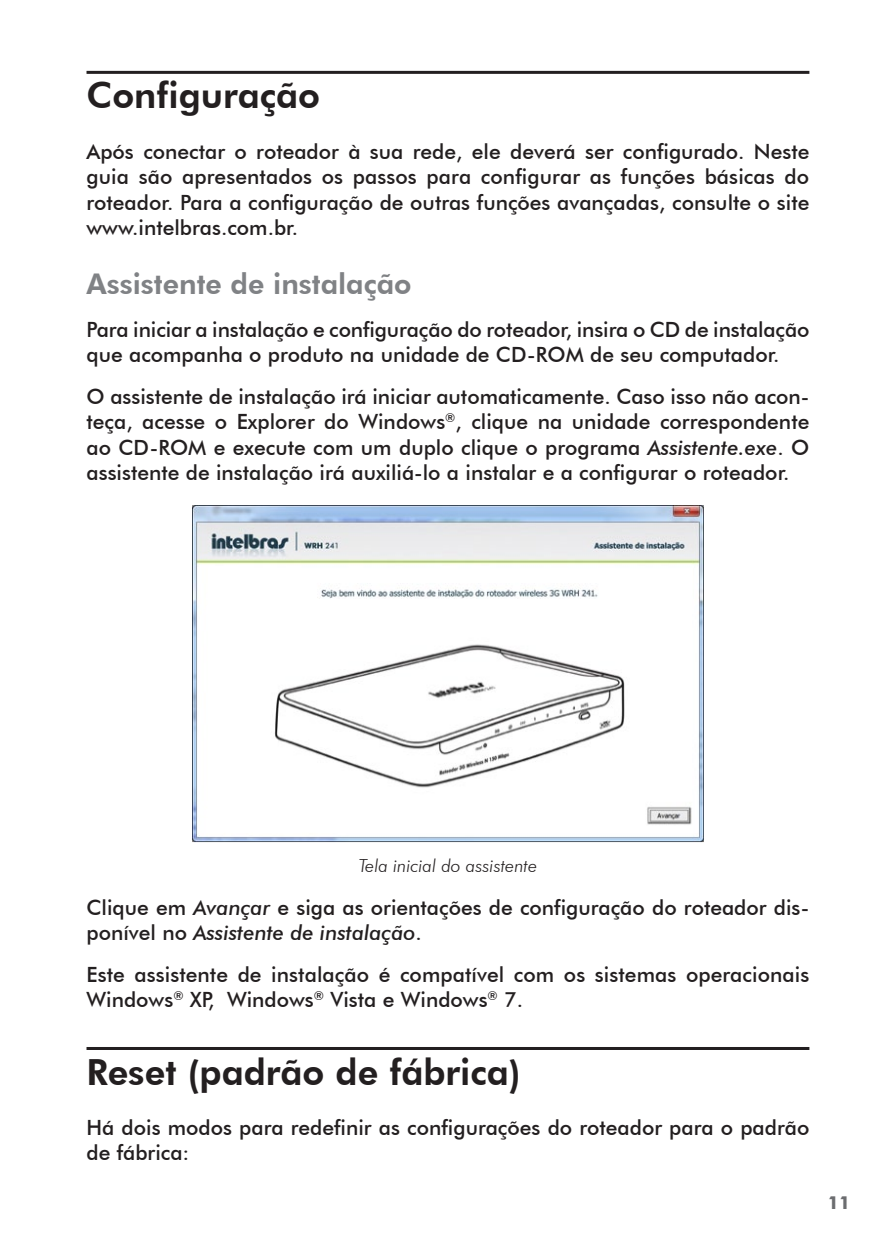
<style>
.page{position:relative;width:893px;height:1259px;background:#fff}
.page>*{position:absolute;margin:0;border:0;box-sizing:border-box;transform-origin:0 0}
.t1{font:800 36px "Futura BT";color:#231f20}
.t2{font:800 28.5px "Futura BT";color:#808285}
.t3{font:500 21px/25.2px "Futura BT";color:#231f20}
.t4{font:italic 300 18px "Futura BT";color:#231f20}
.t5{font:700 18px "Futura BT";color:#6c6d70}
.s1{font-style:italic}
</style>
<div class="page">
<hr style="left:87px;top:71px;width:722px;height:3px;background:#231f20">
<hr style="left:87px;top:1047px;width:722px;height:3px;background:#231f20">
<img style="left:193px;top:505px;width:510px;height:337px">
<h1 class="t1" style="left:87px;top:74px;width:235px">Configuração</h1>
<p class="t3" style="left:87px;top:139px;width:724px;text-align:justify">Após conectar o roteador à sua rede, ele deverá ser configurado. Neste guia são apresentados os passos para configurar as funções básicas do roteador. Para a configuração de outras funções avançadas, consulte o site www.intelbras.com.br.</p>
<h2 class="t2" style="left:87px;top:267px;width:327px">Assistente de instalação</h2>
<p class="t3" style="left:87px;top:316px;width:724px">Para iniciar a instalação e configuração do roteador, insira o CD de instalação que acompanha o produto na unidade de CD-ROM de seu computador.</p>
<p class="t3" style="left:87px;top:384px;width:724px;text-align:justify">O assistente de instalação irá iniciar automaticamente. Caso isso não acon&shy;teça, acesse o Explorer do Windows<sup>®</sup>, clique na unidade correspondente ao CD-ROM e execute com um duplo clique o programa <span class="s1">Assistente.exe</span>. O assistente de instalação irá auxiliá-lo a instalar e a configurar o roteador.</p>
<p class="t4" style="left:359px;top:855px;width:180px">Tela inicial do assistente</p>
<p class="t3" style="left:87px;top:894px;width:724px">Clique em <span class="s1">Avançar</span> e siga as orientações de configuração do roteador dis&shy;ponível no <span class="s1">Assistente de instalação</span>.</p>
<p class="t3" style="left:87px;top:961px;width:724px">Este assistente de instalação é compatível com os sistemas operacionais<br>Windows<sup>®</sup> XP, Windows<sup>®</sup> Vista e Windows<sup>®</sup> 7.</p>
<h1 class="t1" style="left:87px;top:1049px;width:436px">Reset (padrão de fábrica)</h1>
<p class="t3" style="left:87px;top:1115px;width:724px">Há dois modos para redefinir as configurações do roteador para o padrão de fábrica:</p>
<p class="t5" style="left:828px;top:1191px;width:24px">11</p>
</div>
